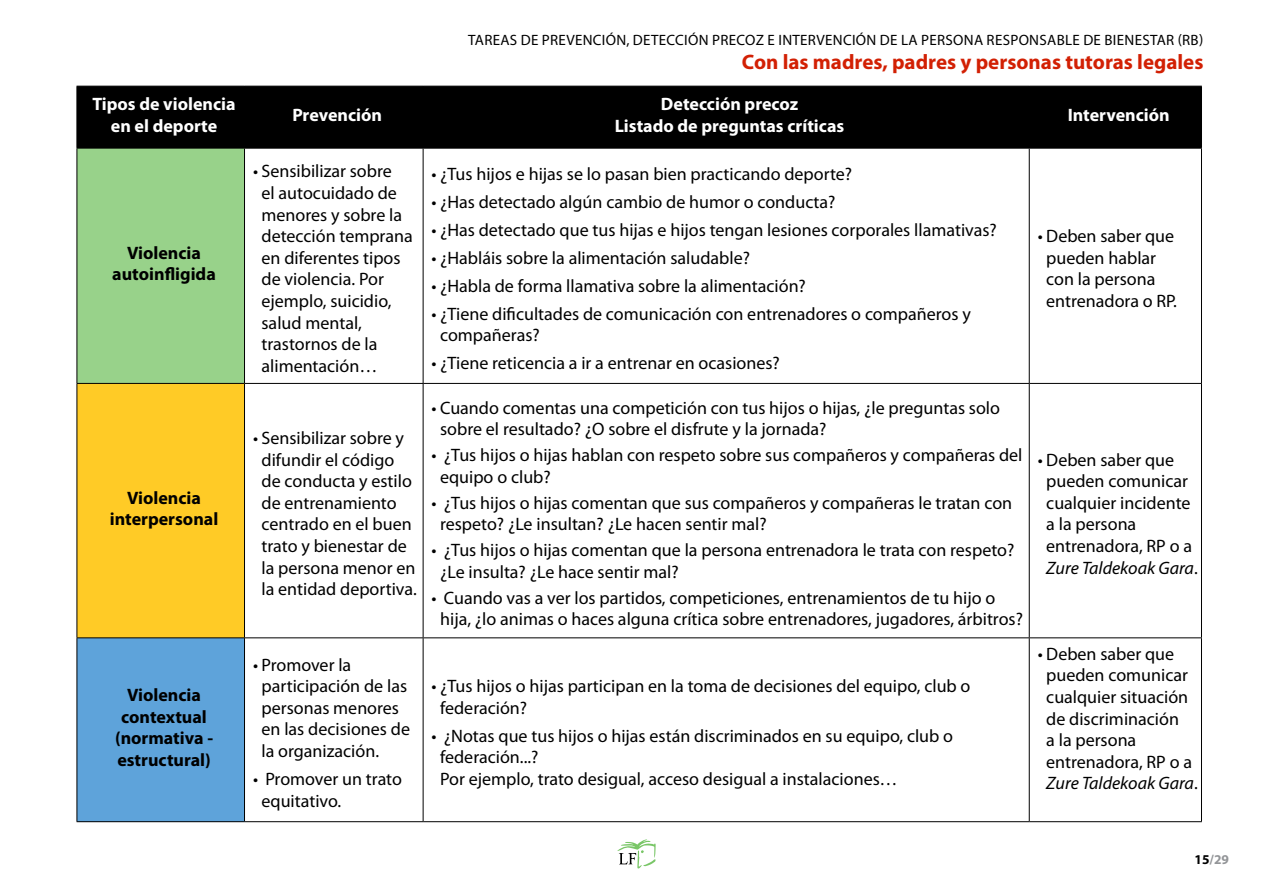
<style>
.page{position:relative;width:1263px;height:893px;background:#fff}
.page>*{position:absolute;margin:0;border:0;box-sizing:border-box;transform-origin:0 0}
.t1{font:700 21px "Myriad Pro";color:#d22004}
.t2{font:18px/21.6px "Myriad Pro";color:#000}
.t3{font:700 18px/21.6px "Myriad Pro";color:#fff;text-align:center}
.t4{font:700 18px/21.6px "Myriad Pro";color:#000;text-align:center}
.t5{font:15px "Myriad Pro";letter-spacing:.02em;color:#000}
.t6{font:700 13.5px "Myriad Pro";color:#939598}
.s1{font-style:italic}
.s2{color:#000}
</style>
<div class="page">
<svg style="left:617px;top:839px;width:39px;height:29px"></svg>
<div style="left:78px;top:87px;width:1123px;height:61px;background:#000"></div>
<div style="left:77px;top:148px;width:167px;height:235px;background:#98d28a"></div>
<div style="left:77px;top:383px;width:167px;height:255px;background:#ffcb26"></div>
<div style="left:77px;top:638px;width:167px;height:184px;background:#5ea3da"></div>
<hr style="left:244px;top:148px;width:179px;height:1px;background:#000">
<hr style="left:423px;top:148px;width:606px;height:1px;background:#000">
<hr style="left:1029px;top:148px;width:173px;height:1px;background:#000">
<hr style="left:244px;top:383px;width:179px;height:1px;background:#000">
<hr style="left:423px;top:383px;width:606px;height:1px;background:#000">
<hr style="left:1029px;top:383px;width:173px;height:1px;background:#000">
<hr style="left:244px;top:637px;width:179px;height:1px;background:#000">
<hr style="left:423px;top:637px;width:606px;height:1px;background:#000">
<hr style="left:1029px;top:637px;width:173px;height:1px;background:#000">
<hr style="left:244px;top:821px;width:179px;height:1px;background:#000">
<hr style="left:423px;top:821px;width:606px;height:1px;background:#000">
<hr style="left:1029px;top:821px;width:173px;height:1px;background:#000">
<hr style="left:244px;top:149px;width:1px;height:234px;background:#000">
<hr style="left:423px;top:149px;width:1px;height:234px;background:#000">
<hr style="left:1029px;top:149px;width:1px;height:234px;background:#000">
<hr style="left:1201px;top:149px;width:1px;height:234px;background:#000">
<hr style="left:244px;top:384px;width:1px;height:253px;background:#000">
<hr style="left:423px;top:384px;width:1px;height:253px;background:#000">
<hr style="left:1029px;top:384px;width:1px;height:253px;background:#000">
<hr style="left:1201px;top:384px;width:1px;height:253px;background:#000">
<hr style="left:244px;top:638px;width:1px;height:183px;background:#000">
<hr style="left:423px;top:638px;width:1px;height:183px;background:#000">
<hr style="left:1029px;top:638px;width:1px;height:183px;background:#000">
<hr style="left:1201px;top:638px;width:1px;height:183px;background:#000">
<hr style="left:77px;top:86px;width:167px;height:1px;background:#000">
<hr style="left:77px;top:87px;width:1px;height:61px;background:#000">
<hr style="left:244px;top:86px;width:179px;height:1px;background:#000">
<hr style="left:244px;top:87px;width:1px;height:61px;background:#000">
<hr style="left:423px;top:86px;width:606px;height:1px;background:#000">
<hr style="left:423px;top:87px;width:1px;height:61px;background:#000">
<hr style="left:1029px;top:86px;width:173px;height:1px;background:#000">
<hr style="left:1029px;top:87px;width:1px;height:61px;background:#000">
<hr style="left:1201px;top:87px;width:1px;height:61px;background:#000">
<hr style="left:77px;top:148px;width:167px;height:1px;background:#000">
<hr style="left:77px;top:149px;width:1px;height:234px;background:#000">
<hr style="left:77px;top:383px;width:167px;height:1px;background:#000">
<hr style="left:77px;top:384px;width:1px;height:253px;background:#000">
<hr style="left:77px;top:637px;width:167px;height:1px;background:#000">
<hr style="left:77px;top:638px;width:1px;height:183px;background:#000">
<hr style="left:77px;top:821px;width:167px;height:1px;background:#000">
<p class="t5" style="left:468px;top:32px;width:736px">TAREAS DE PREVENCIÓN, DETECCIÓN PRECOZ E INTERVENCIÓN DE LA PERSONA RESPONSABLE DE BIENESTAR (RB)</p>
<p class="t1" style="left:742px;top:50px;width:463px">Con las madres, padres y personas tutoras legales</p>
<p class="t3" style="left:92px;top:93px;width:145px">Tipos de violencia en el deporte</p>
<p class="t3" style="left:292px;top:104px;width:91px">Prevención</p>
<p class="t3" style="left:615px;top:93px;width:231px">Detección precoz<br>Listado de preguntas críticas</p>
<p class="t3" style="left:1068px;top:104px;width:104px">Intervención</p>
<p class="t4" style="left:112px;top:242px;width:105px">Violencia autoinfligida</p>
<p class="t4" style="left:110px;top:487px;width:110px">Violencia interpersonal</p>
<p class="t4" style="left:115px;top:684px;width:100px">Violencia contextual (normativa - estructural)</p>
<p class="t2" style="left:261px;top:161px;width:153px;text-indent:-9px">• Sensibilizar sobre<br>el autocuidado de menores y sobre la detección temprana en diferentes tipos de violencia. Por ejemplo, suicidio, salud mental, trastornos de la alimentación…</p>
<p class="t2" style="left:432px;top:163px;width:422px">• ¿Tus hijos e hijas se lo pasan bien practicando deporte?</p>
<p class="t2" style="left:432px;top:191px;width:405px">• ¿Has detectado algún cambio de humor o conducta?</p>
<p class="t2" style="left:432px;top:219px;width:567px">• ¿Has detectado que tus hijas e hijos tengan lesiones corporales llamativas?</p>
<p class="t2" style="left:432px;top:247px;width:320px">• ¿Habláis sobre la alimentación saludable?</p>
<p class="t2" style="left:432px;top:275px;width:376px">• ¿Habla de forma llamativa sobre la alimentación?</p>
<p class="t2" style="left:440px;top:303px;width:532px;text-indent:-9px">• ¿Tiene dificultades de comunicación con entrenadores o compañeros y compañeras?</p>
<p class="t2" style="left:432px;top:353px;width:350px">• ¿Tiene reticencia a ir a entrenar en ocasiones?</p>
<p class="t2" style="left:261px;top:427px;width:157px;text-indent:-9px">• Sensibilizar sobre y difundir el código de conducta y estilo de entrenamiento centrado en el buen trato y bienestar de la persona menor en la entidad deportiva.</p>
<p class="t2" style="left:261px;top:654px;width:150px;text-indent:-9px">• Promover la participación de las personas menores en las decisiones de la organización.</p>
<p class="t2" style="left:261px;top:768px;width:142px;text-indent:-9px">• Promover un trato equitativo.</p>
<p class="t2" style="left:440px;top:397px;width:561px;text-indent:-9px">• Cuando comentas una competición con tus hijos o hijas, ¿le preguntas solo sobre el resultado? ¿O sobre el disfrute y la jornada?</p>
<p class="t2" style="left:440px;top:445px;width:584px;text-indent:-9px">• ¿Tus hijos o hijas hablan con respeto sobre sus compañeros y compañeras del equipo o club?</p>
<p class="t2" style="left:440px;top:492px;width:574px;text-indent:-9px">• ¿Tus hijos o hijas comentan que sus compañeros y compañeras le tratan con respeto? ¿Le insultan? ¿Le hacen sentir mal?</p>
<p class="t2" style="left:440px;top:540px;width:576px;text-indent:-9px">• ¿Tus hijos o hijas comentan que la persona entrenadora le trata con respeto? ¿Le insulta? ¿Le hace sentir mal?</p>
<p class="t2" style="left:440px;top:587px;width:584px;text-indent:-9px">• Cuando vas a ver los partidos, competiciones, entrenamientos de tu hijo o hija, ¿lo animas o haces alguna crítica sobre entrenadores, jugadores, árbitros?</p>
<p class="t2" style="left:440px;top:676px;width:532px;text-indent:-9px">• ¿Tus hijos o hijas participan en la toma de decisiones del equipo, club o federación?</p>
<p class="t2" style="left:440px;top:725px;width:514px;text-indent:-9px">• ¿Notas que tus hijos o hijas están discriminados en su equipo, club o federación...?<br>Por ejemplo, trato desigual, acceso desigual a instalaciones…</p>
<p class="t2" style="left:1046px;top:226px;width:132px;text-indent:-9px">• Deben saber que pueden hablar con la persona entrenadora o RP.</p>
<p class="t2" style="left:1046px;top:449px;width:153px;text-indent:-9px">• Deben saber que pueden comunicar cualquier incidente a la persona entrenadora, RP o a<br><span class="s1">Zure Taldekoak Gara</span>.</p>
<p class="t2" style="left:1046px;top:643px;width:153px;text-indent:-9px">• Deben saber que pueden comunicar cualquier situación de discriminación<br>a la persona entrenadora, RP o a<br><span class="s1">Zure Taldekoak Gara</span>.</p>
<p class="t6" style="left:1194px;top:852px;width:36px"><span class="s2">15</span>/29</p>
</div>
